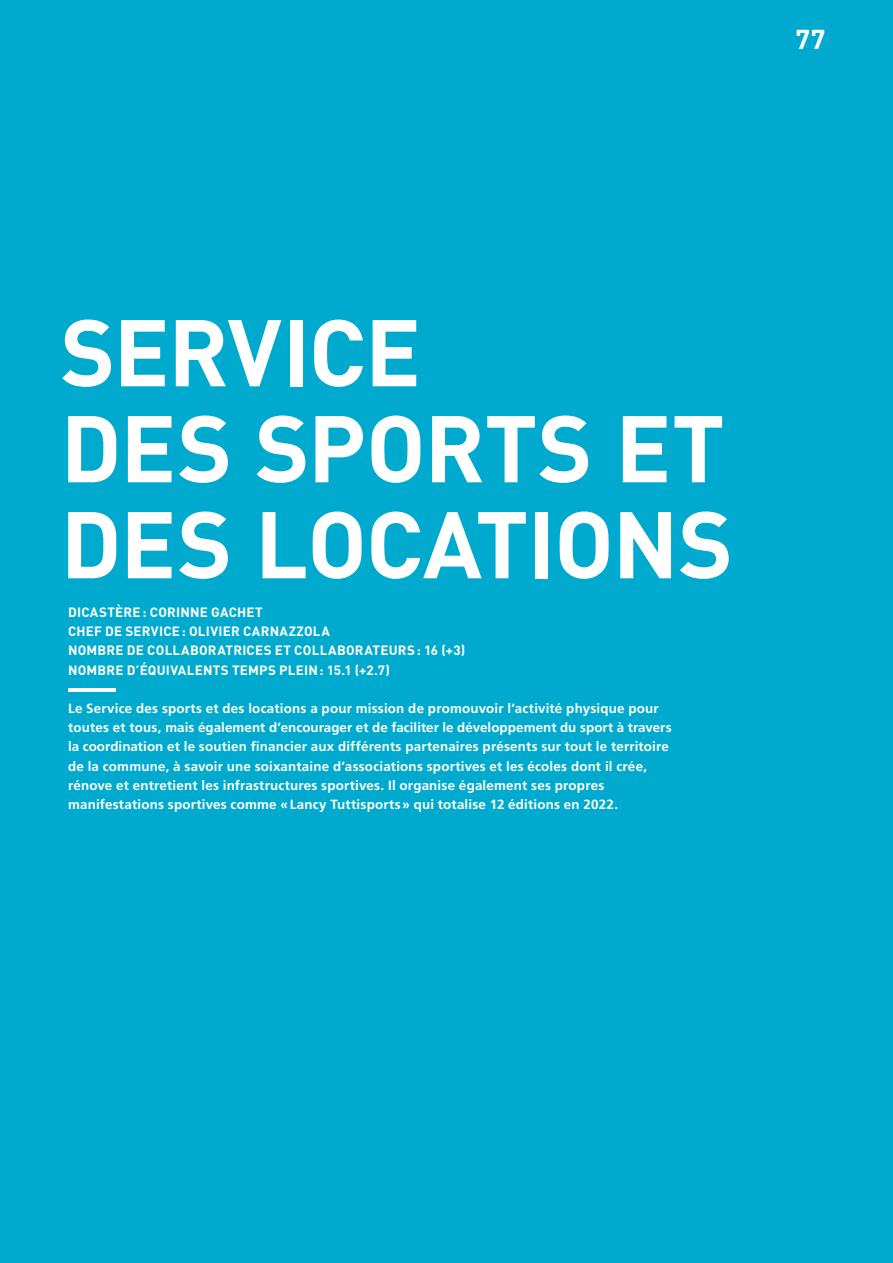
<style>
.page{position:relative;width:893px;height:1263px;background:#00aace}
.page>*{position:absolute;margin:0;border:0;box-sizing:border-box;transform-origin:0 0}
.t1{font:700 93px/96px "DIN";letter-spacing:-.015em;color:#fff}
.t2{font:700 27px "DIN";color:#fff}
.t3{font:700 13.35px/19.2px "Frutiger";letter-spacing:.015em;color:#fff}
.t4{font:700 13.35px/19.2px "DIN";letter-spacing:.02em;color:#fff}
</style>
<div class="page">
<hr style="left:68px;top:688px;width:48px;height:4px;background:#fff">
<h2 class="t2" style="left:796px;top:22px;width:31px">77</h2>
<h1 class="t1" style="left:60px;top:301px;width:674px">SERVICE<br>DES SPORTS ET<br>DES LOCATIONS</h1>
<p class="t4" style="left:68px;top:602px;width:399px">DICASTÈRE: CORINNE GACHET<br>CHEF DE SERVICE: OLIVIER CARNAZZOLA<br>NOMBRE DE COLLABORATRICES ET COLLABORATEURS: 16 (+3)<br>NOMBRE D’ÉQUIVALENTS TEMPS PLEIN: 15.1 (+2.7)</p>
<p class="t3" style="left:68px;top:699px;width:605px">Le Service des sports et des locations a pour mission de promouvoir l’activité physique pour toutes et tous, mais également d’encourager et de faciliter le développement du sport à travers la coordination et le soutien financier aux différents partenaires présents sur tout le territoire de la commune, à savoir une soixantaine d’associations sportives et les écoles dont il crée, rénove et entretient les infrastructures sportives. Il organise également ses propres manifestations sportives comme «Lancy Tuttisports» qui totalise 12 éditions en 2022.</p>
</div>
